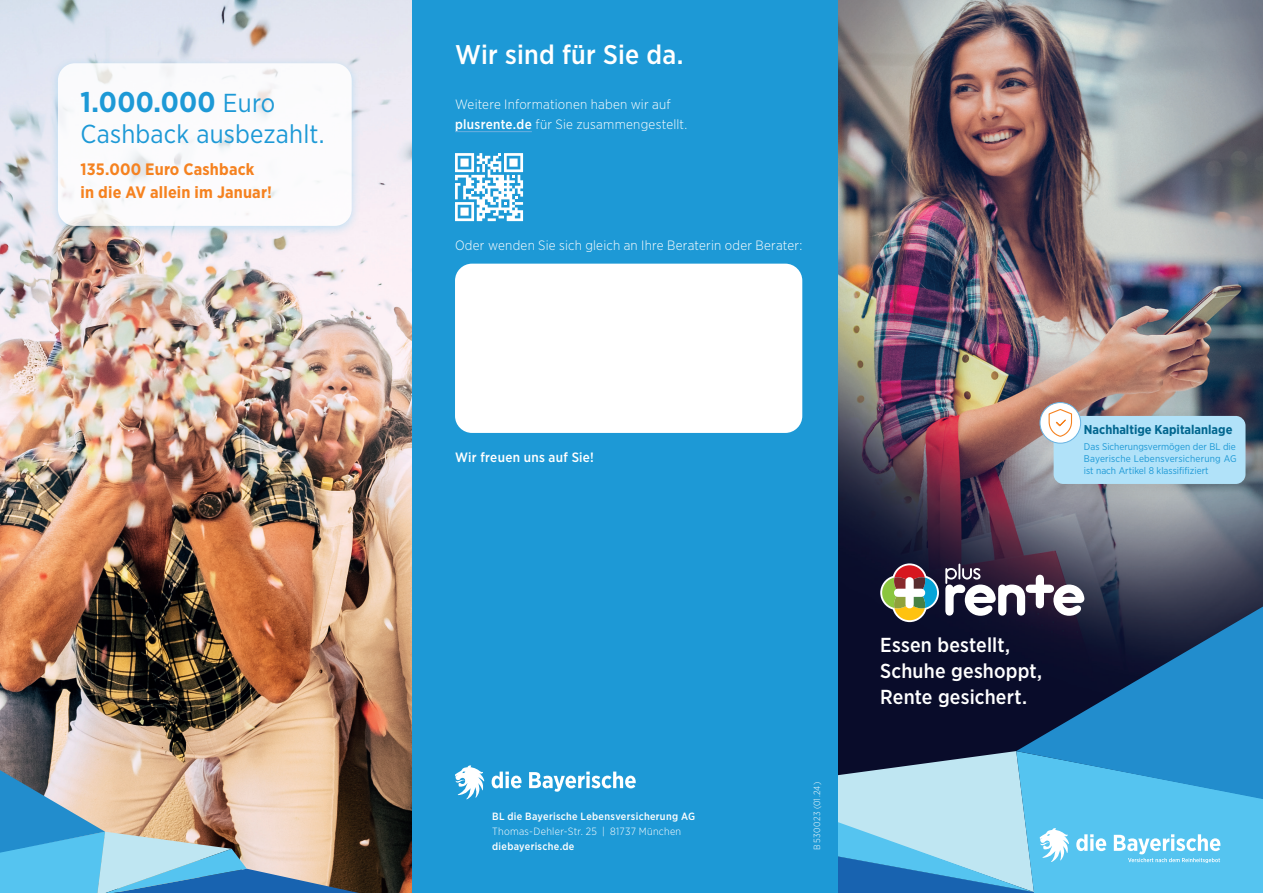
<style>
.page{position:relative;width:1263px;height:893px;background:#fff}
.page>*{position:absolute;margin:0;border:0;box-sizing:border-box;transform-origin:0 0}
.t1{font:700 28.5px "Gotham Narrow";letter-spacing:.01em;color:#1d99d6}
.t2{font:500 27px "Gotham Narrow";letter-spacing:.005em;color:#fff}
.t3{font:25.95px "Gotham Narrow";letter-spacing:.01em;color:#1d99d6}
.t4{font:500 20.25px/26.2px "Gotham Narrow";letter-spacing:.01em;color:#fff}
.t5{font:700 16.5px/22.6px "Gotham Narrow";letter-spacing:.01em;color:#f58220}
.t6{font:300 13.5px/19.5px "Gotham Narrow";letter-spacing:.015em;color:#fff}
.t7{font:500 13.5px "Gotham Narrow";letter-spacing:.02em;color:#fff}
.t8{font:700 12.75px "Gotham Narrow";color:#01668f}
.t9{font:500 10.5px "Gotham Narrow";letter-spacing:.03em;color:#fff}
.t10{font:300 10.5px "Gotham Narrow";letter-spacing:.03em;color:#fff}
.t11{font:9.75px/12px "Gotham Narrow";color:#1d99d6;text-align:justify}
.t12{font:300 9px "Gotham Narrow";letter-spacing:.035em;color:#fff}
.s1{font-weight:400;font-size:25.95px}
.s2{font-weight:500}
</style>
<div class="page">
<img style="left:838px;top:0;width:425px;height:751px">
<img style="left:0;top:0;width:412px;height:893px">
<svg style="left:1016px;top:606px;width:247px;height:145px;background:#1a5280"></svg>
<div style="left:412px;top:0;width:426px;height:893px;background:#1d99d6"></div>
<svg style="left:945px;top:564px;width:139px;height:52px"></svg>
<svg style="left:880px;top:563px;width:59px;height:59px"></svg>
<svg style="left:838px;top:751px;width:425px;height:142px;background:#6cbde2"></svg>
<svg style="left:0;top:770px;width:359px;height:123px;background:#9badb2"></svg>
<svg style="left:492px;top:772px;width:29px;height:16px"></svg>
<svg style="left:529px;top:772px;width:107px;height:20px"></svg>
<svg style="left:455px;top:765px;width:30px;height:34px"></svg>
<hr style="left:455px;top:131px;width:77px;height:1px;background:#6bafdf">
<svg style="left:455px;top:153px;width:68px;height:68px"></svg>
<div style="left:49px;top:56px;width:312px;height:181px;background:#55c4f0;opacity:.4"></div>
<div style="left:58px;top:63px;width:294px;height:163px;background:#fff;border-radius:17px"></div>
<div style="left:455px;top:264px;width:347px;height:169px;background:#fff;border-radius:17px"></div>
<div style="left:1044px;top:406px;width:219px;height:97px;background:#57585a;opacity:.2"></div>
<div style="left:1053px;top:416px;width:192px;height:68px;background:#b1e2f9;border-radius:10px"></div>
<div style="left:1040px;top:403px;width:41px;height:40px;background:#fff;border-radius:50%"></div>
<div style="left:1040px;top:402px;width:41px;height:41px;border:1px solid #67b3e3;border-radius:50%"></div>
<svg style="left:1048px;top:409px;width:25px;height:28px"></svg>
<h1 class="t1" style="left:81px;top:83px;width:196px">1.000.000 <span class="s1">Euro</span></h1>
<h3 class="t3" style="left:81px;top:118px;width:245px">Cashback ausbezahlt.</h3>
<p class="t5" style="left:81px;top:158px;width:193px">135.000 Euro Cashback in die AV allein im Januar!</p>
<h2 class="t2" style="left:455px;top:38px;width:230px">Wir sind für Sie da.</h2>
<p class="t6" style="left:455px;top:94px;width:234px">Weitere Informationen haben wir auf <span class="s2">plusrente.de</span> für Sie zusammengestellt.</p>
<p class="t6" style="left:455px;top:235px;width:349px">Oder wenden Sie sich gleich an Ihre Beraterin oder Berater:</p>
<p class="t7" style="left:455px;top:448px;width:140px">Wir freuen uns auf Sie!</p>
<p class="t9" style="left:492px;top:810px;width:204px">BL die Bayerische Lebensversicherung AG</p>
<p class="t10" style="left:492px;top:825px;width:190px">Thomas-Dehler-Str. 25 | 81737 München</p>
<p class="t9" style="left:492px;top:840px;width:84px">diebayerische.de</p>
<p class="t8" style="left:1084px;top:421px;width:150px">Nachhaltige Kapitalanlage</p>
<p class="t11" style="left:1084px;top:441px;width:154px">Das Sicherungsvermögen der BL die Bayerische Lebensversicherung AG ist nach Artikel 8 klassififiziert</p>
<p class="t12" style="left:811px;top:850px;width:70px;rotate:-90deg">B 530023 (01.24)</p>
<h3 class="t4" style="left:880px;top:631px;width:163px">Essen bestellt,<br>Schuhe geshoppt,<br>Rente gesichert.</h3>
</div>
